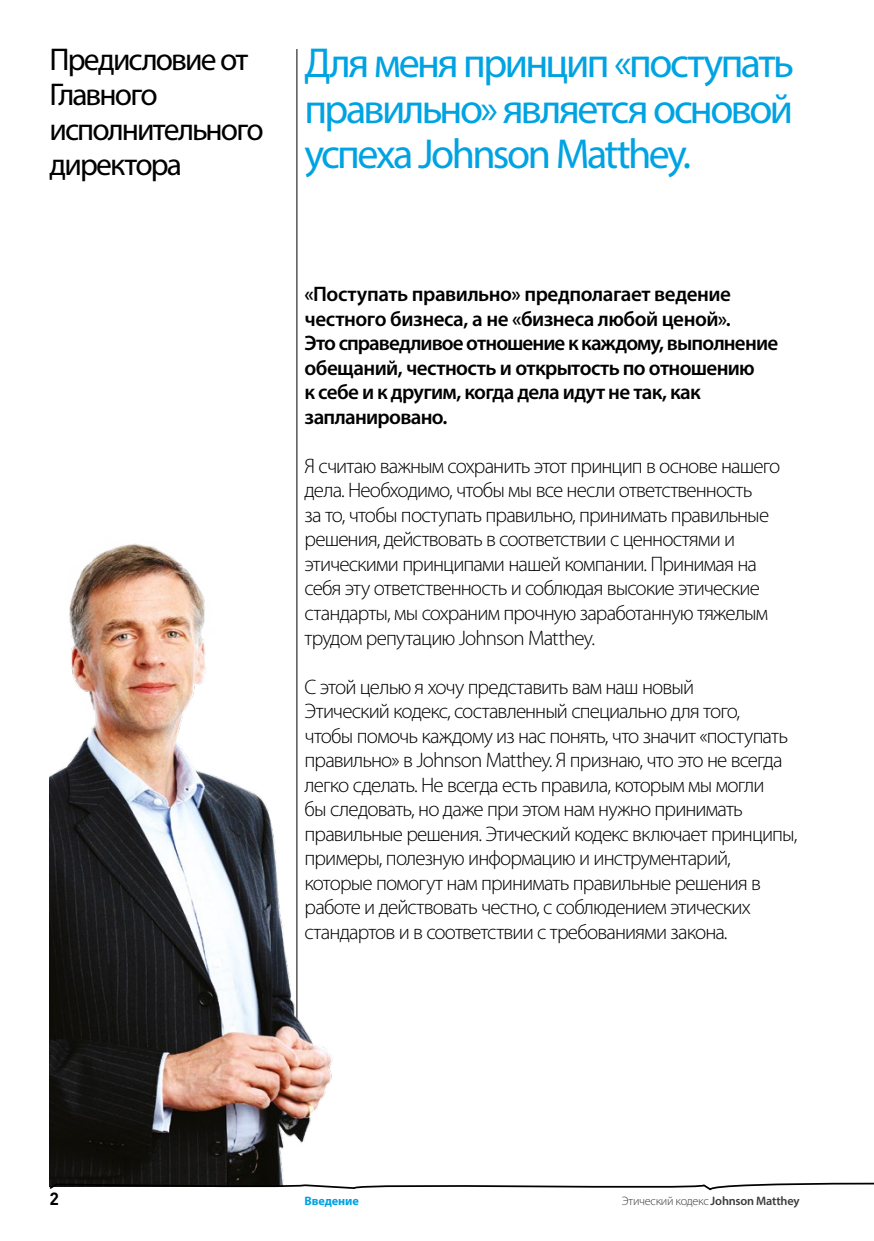
<style>
.page{position:relative;width:874px;height:1241px;background:#fff}
.page>*{position:absolute;margin:0;border:0;box-sizing:border-box;transform-origin:0 0}
.t1{font:42px/45.5px "Myriad Pro";letter-spacing:-.06em;color:#00a3e2;text-align:justify}
.t2{font:31.5px/35px "Myriad Pro";letter-spacing:-.06em;color:#000}
.t3{font:300 21px/24.5px "Myriad Pro";letter-spacing:-.04em;color:#000}
.t4{font:600 21px/24.5px "Myriad Pro";letter-spacing:-.03em;color:#000}
.t5{font:700 17.5px "DIN";color:#000}
.t6{font:300 12.25px "Myriad Pro";letter-spacing:-.025em;color:#3c3c3b}
.t7{font:700 12.25px "Myriad Pro";letter-spacing:-.01em;color:#00a3e2}
.s1{font-weight:600}
</style>
<div class="page">
<hr style="left:296px;top:49px;width:1px;height:976px;background:#000">
<img style="left:50px;top:481px;width:283px;height:692px">
<svg style="left:49px;top:1173px;width:824px;height:18px"></svg>
<h2 class="t2" style="left:50px;top:42px;width:215px">Предисловие от<br>Главного исполнительного директора</h2>
<h1 class="t1" style="left:304px;top:40px;width:491px">Для меня принцип «поступать правильно» является основой успеха Johnson Matthey.</h1>
<p class="t4" style="left:304px;top:281px;width:475px">«Поступать правильно» предполагает ведение честного бизнеса, а не «бизнеса любой ценой».<br>Это справедливое отношение к каждому, выполнение обещаний, честность и открытость по отношению<br>к себе и к другим, когда дела идут не так, как запланировано.</p>
<p class="t3" style="left:304px;top:454px;width:477px">Я считаю важным сохранить этот принцип в основе нашего дела. Необходимо, чтобы мы все несли ответственность<br>за то, чтобы поступать правильно, принимать правильные решения, действовать в соответствии с ценностями и этическими принципами нашей компании. Принимая на себя эту ответственность и соблюдая высокие этические стандарты, мы сохраним прочную заработанную тяжелым трудом репутацию Johnson Matthey.</p>
<p class="t3" style="left:304px;top:674px;width:494px">С этой целью я хочу представить вам наш новый<br>Этический кодекс, составленный специально для того,<br>чтобы помочь каждому из нас понять, что значит «поступать правильно» в Johnson Matthey. Я признаю, что это не всегда легко сделать. Не всегда есть правила, которым мы могли<br>бы следовать, но даже при этом нам нужно принимать правильные решения. Этический кодекс включает принципы, примеры, полезную информацию и инструментарий, которые помогут нам принимать правильные решения в работе и действовать честно, с соблюдением этических стандартов и в соответствии с требованиями закона.</p>
<p class="t5" style="left:50px;top:1186px;width:11px">2</p>
<p class="t7" style="left:304px;top:1192px;width:56px">Введение</p>
<p class="t6" style="left:621px;top:1193px;width:179px">Этический кодекс <span class="s1">Johnson Matthey</span></p>
</div>
